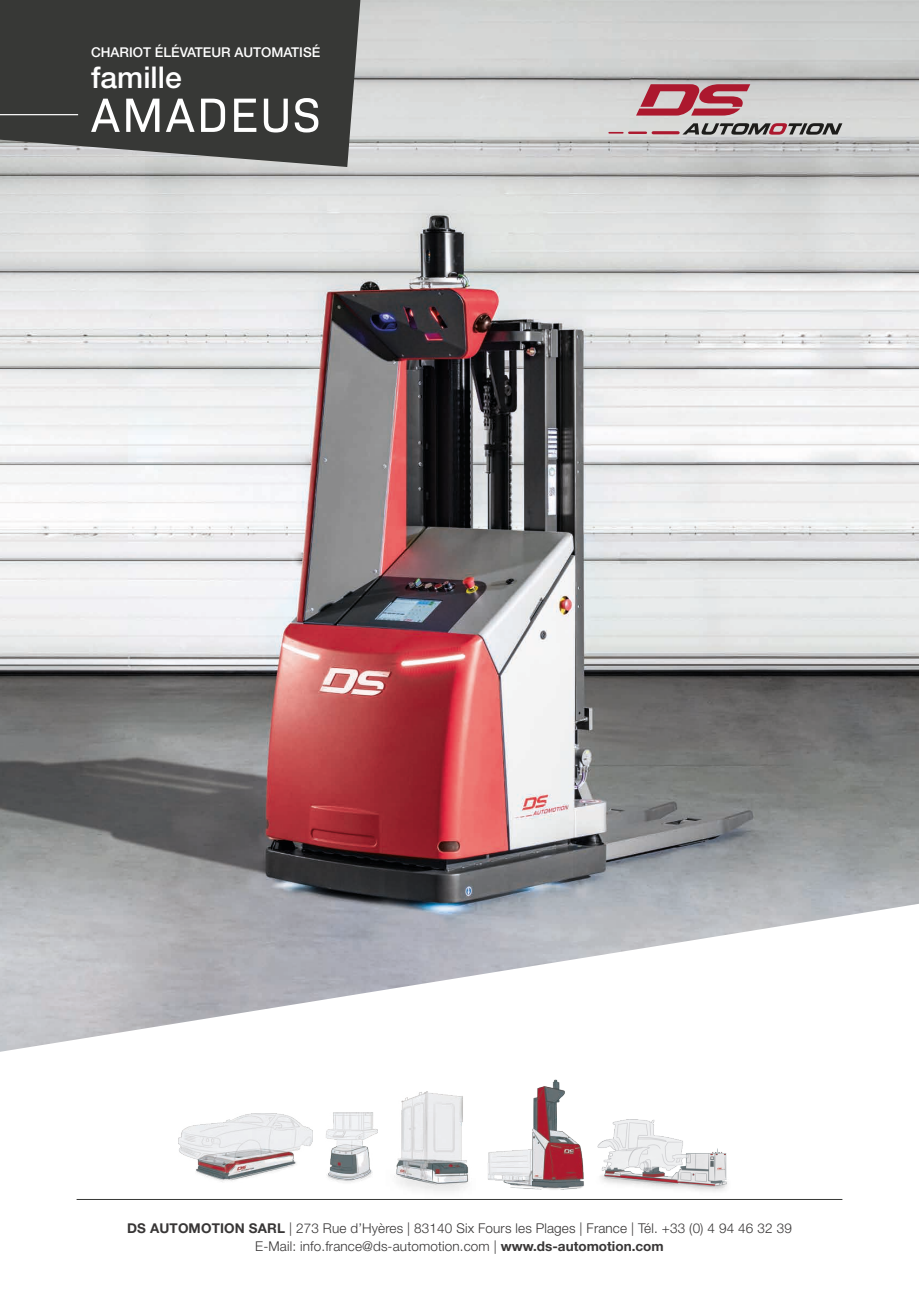
<style>
.page{position:relative;width:919px;height:1289px;background:#fff}
.page>*{position:absolute;margin:0;border:0;box-sizing:border-box;transform-origin:0 0}
.t1{font:500 30px "Helvetica Neue LT Std";color:#fff}
.t2{font:300 13.5px/18px "Helvetica Neue LT Std";letter-spacing:.01em;color:#383636;text-align:center}
.t3{font:500 13.5px "Helvetica Neue LT Std";color:#fff}
.s1{font-weight:700}
</style>
<div class="page">
<hr style="left:77px;top:1199px;width:765px;height:1px;background:#373836">
<img style="left:0;top:0;width:918px;height:1051px">
<svg style="left:608px;top:84px;width:234px;height:51px;background:#bfa2a6"></svg>
<svg style="left:0;top:0;width:360px;height:167px;background:#474847"></svg>
<img style="left:597px;top:1119px;width:130px;height:73px">
<img style="left:178px;top:1113px;width:134px;height:69px">
<img style="left:394px;top:1091px;width:69px;height:100px">
<img style="left:326px;top:1112px;width:51px;height:71px">
<img style="left:463px;top:1079px;width:121px;height:111px">
<hr style="left:0;top:114px;width:78px;height:1px;background:#fff">
<svg style="left:91px;top:98px;width:227px;height:34px"></svg>
<p class="t3" style="left:91px;top:45px;width:231px">CHARIOT ÉLÉVATEUR AUTOMATISÉ</p>
<h1 class="t1" style="left:91px;top:60px;width:92px">famille</h1>
<p class="t2" style="left:127px;top:1219px;width:666px"><span class="s1">DS AUTOMOTION SARL</span> | 273 Rue d’Hyères | 83140 Six Fours les Plages | France | Tél. +33 (0) 4 94 46 32 39<br>E-Mail: info.france@ds-automotion.com | <span class="s1">www.ds-automotion.com</span></p>
</div>
